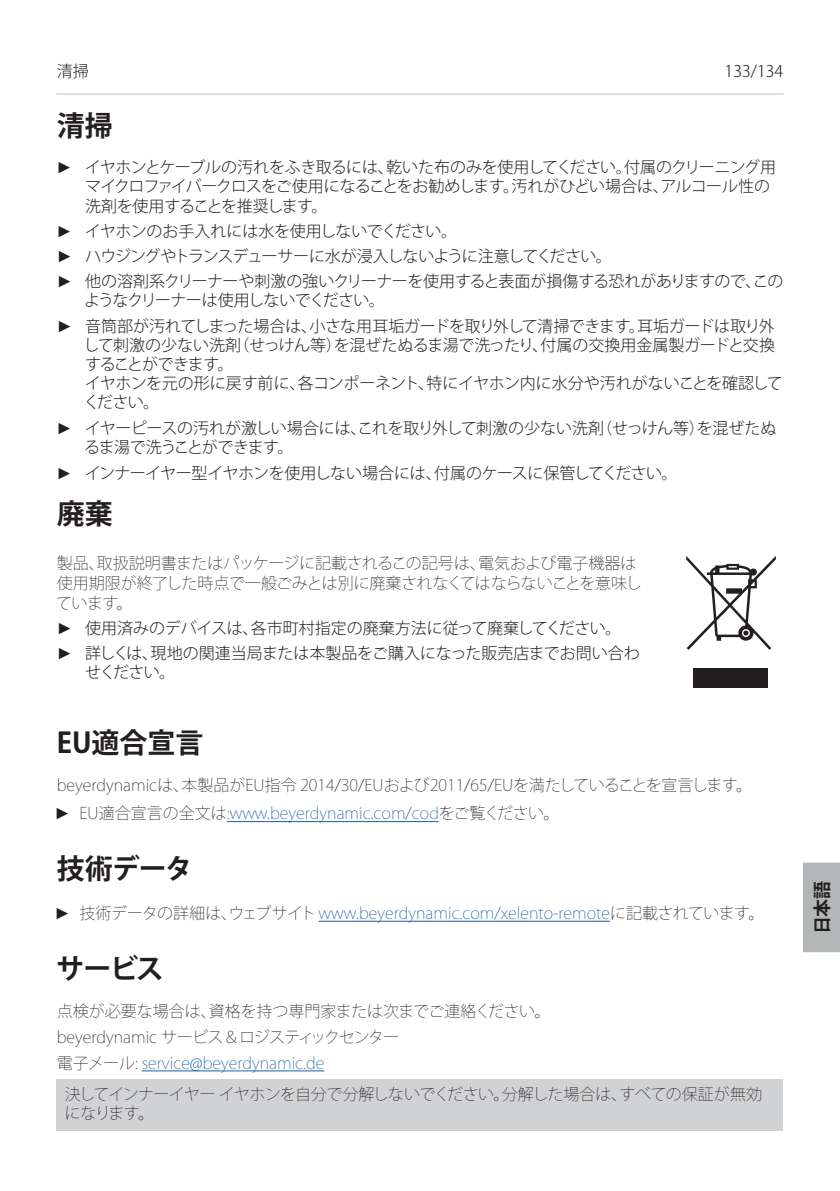
<style>
.page{position:relative;width:840px;height:1191px;background:#fff}
.page>*{position:absolute;margin:0;border:0;box-sizing:border-box;transform-origin:0 0}
.t1{font:700 28px "Koz Go Pr 6 N";color:#231f20}
.t2{font:700 18px "Koz Go Pr 6 N";color:#231f20}
.t3{font:300 16px/19.2px "Koz Go Pr 6 N";letter-spacing:-.02em;color:#231f20}
.t4{font:200 16px/20px "Koz Go Pr 6 N";color:#231f20}
.t5{font:300 16px/19.2px "Koz Go Pr 6 N";letter-spacing:-.04em;color:#231f20}
.t6{font:300 16px/25.2px "Koz Go Pr 6 N";color:#231f20}
.t7{font:200 16px "Koz Go Pr 6 N";color:#175d9e}
.t8{font:200 16px/19.2px "Koz Go Pr 6 N";letter-spacing:-.04em;color:#231f20}
.s1{font-family:"Arial";font-weight:400}
.s2{font-family:"Arial Narrow";font-weight:400}
.s3{color:#175d9e}
.s4{font-family:"Arial Narrow";font-weight:400;color:#231f20}
.s5{color:#231f20}
</style>
<div class="page">
<hr style="left:57px;top:94px;width:725px;height:1px;background:#bcbdc0">
<div style="left:802px;top:860px;width:37px;height:94px;background:#b2b6b6"></div>
<hr style="left:802px;top:858px;width:37px;height:4px;background:#fff">
<svg style="left:802px;top:952px;width:37px;height:2px"></svg>
<hr style="left:227px;top:821px;width:211px;height:1px;background:#175d9e">
<hr style="left:318px;top:920px;width:292px;height:1px;background:#175d9e">
<hr style="left:142px;top:1070px;width:182px;height:1px;background:#175d9e">
<div style="left:57px;top:1079px;width:725px;height:51px;background:#d1d2d4"></div>
<div style="left:693px;top:668px;width:74px;height:19px;background:#231f20"></div>
<svg style="left:686px;top:556px;width:89px;height:94px"></svg>
<p class="t3" style="left:57px;top:62px;width:33px">清掃</p>
<p class="t3" style="left:724px;top:62px;width:60px">133/134</p>
<h1 class="t1" style="left:57px;top:110px;width:57px">清掃</h1>
<p class="t5" style="left:85px;top:158px;width:692px;text-indent:-29px"><span class="s1">►</span> イヤホンとケーブルの汚れをふき取るには、乾いた布のみを使用してください。付属のクリーニング用マイクロファイバークロスをご使用になることをお勧めします。汚れがひどい場合は、アルコール性の洗剤を使用することを推奨します。</p>
<p class="t3" style="left:56px;top:219px;width:728px;line-height:25.2px"><span class="s1">►</span> イヤホンのお手入れには水を使用しないでください。<br><span class="s1">►</span> ハウジングやトランスデューサーに水が浸入しないように注意してください。<br><span class="s1">►</span> 他の溶剤系クリーナーや刺激の強いクリーナーを使用すると表面が損傷する恐れがありますので、この</p>
<p class="t5" style="left:57px;top:288px;width:719px;line-height:25.2px;text-indent:27px">ようなクリーナーは使用しないでください。<br><span class="s1">►</span> 音筒部が汚れてしまった場合は、小さな用耳垢ガードを取り外して清掃できます。耳垢ガードは取り外</p>
<p class="t3" style="left:83px;top:336px;width:700px">して刺激の少ない洗剤（せっけん等）を混ぜたぬるま湯で洗ったり、付属の交換用金属製ガードと交換することができます。<br>イヤホンを元の形に戻す前に、各コンポーネント、特にイヤホン内に水分や汚れがないことを確認してください。</p>
<p class="t3" style="left:84px;top:418px;width:693px;text-indent:-28px"><span class="s1">►</span> イヤーピースの汚れが激しい場合には、これを取り外して刺激の少ない洗剤（せっけん等）を混ぜたぬるま湯で洗うことができます。</p>
<p class="t3" style="left:56px;top:464px;width:622px"><span class="s1">►</span> インナーイヤー型イヤホンを使用しない場合には、付属のケースに保管してください。</p>
<h1 class="t1" style="left:57px;top:498px;width:57px">廃棄</h1>
<p class="t4" style="left:56px;top:553px;width:586px">製品、取扱説明書またはパッケージに記載されるこの記号は、電気および電子機器は使用期限が終了した時点で一般ごみとは別に廃棄されなくてはならないことを意味しています。</p>
<p class="t6" style="left:57px;top:615px;width:584px"><span class="s1">►</span> 使用済みのデバイスは、各市町村指定の廃棄方法に従って廃棄してください。<span class="s1">►</span> 詳しくは、現地の関連当局または本製品をご購入になった販売店までお問い合わ</p>
<p class="t3" style="left:85px;top:663px;width:92px">せください。</p>
<h1 class="t1" style="left:57px;top:727px;width:148px">EU適合宣言</h1>
<p class="t4" style="left:57px;top:771px;width:696px;line-height:28px">beyerdynamicは、本製品がEU指令 2014/30/EUおよび2011/65/EUを満たしていることを宣言します。<span class="s2">►</span> EU適合宣言の全文は<span class="s3">:www.beyerdynamic.com/cod</span>をご覧ください。</p>
<h1 class="t1" style="left:57px;top:853px;width:137px">技術データ</h1>
<p class="t7" style="left:57px;top:904px;width:708px"><span class="s4">►</span> <span class="s5">技術データの詳細は、ウェブサイト</span> www.beyerdynamic.com/xelento-remote<span class="s5">に記載されています。</span></p>
<h1 class="t1" style="left:56px;top:952px;width:109px">サービス</h1>
<p class="t4" style="left:57px;top:998px;width:495px;line-height:26px">点検が必要な場合は、資格を持つ専門家または次までご連絡ください。beyerdynamic サービス＆ロジスティックセンター<br>電子メール: <span class="s3">service@beyerdynamic.de</span></p>
<p class="t8" style="left:65px;top:1084px;width:698px">決してインナーイヤー イヤホンを自分で分解しないでください。分解した場合は、すべての保証が無効になります。</p>
<p class="t2" style="left:811px;top:934px;width:55px;rotate:-90deg">日本語</p>
</div>
